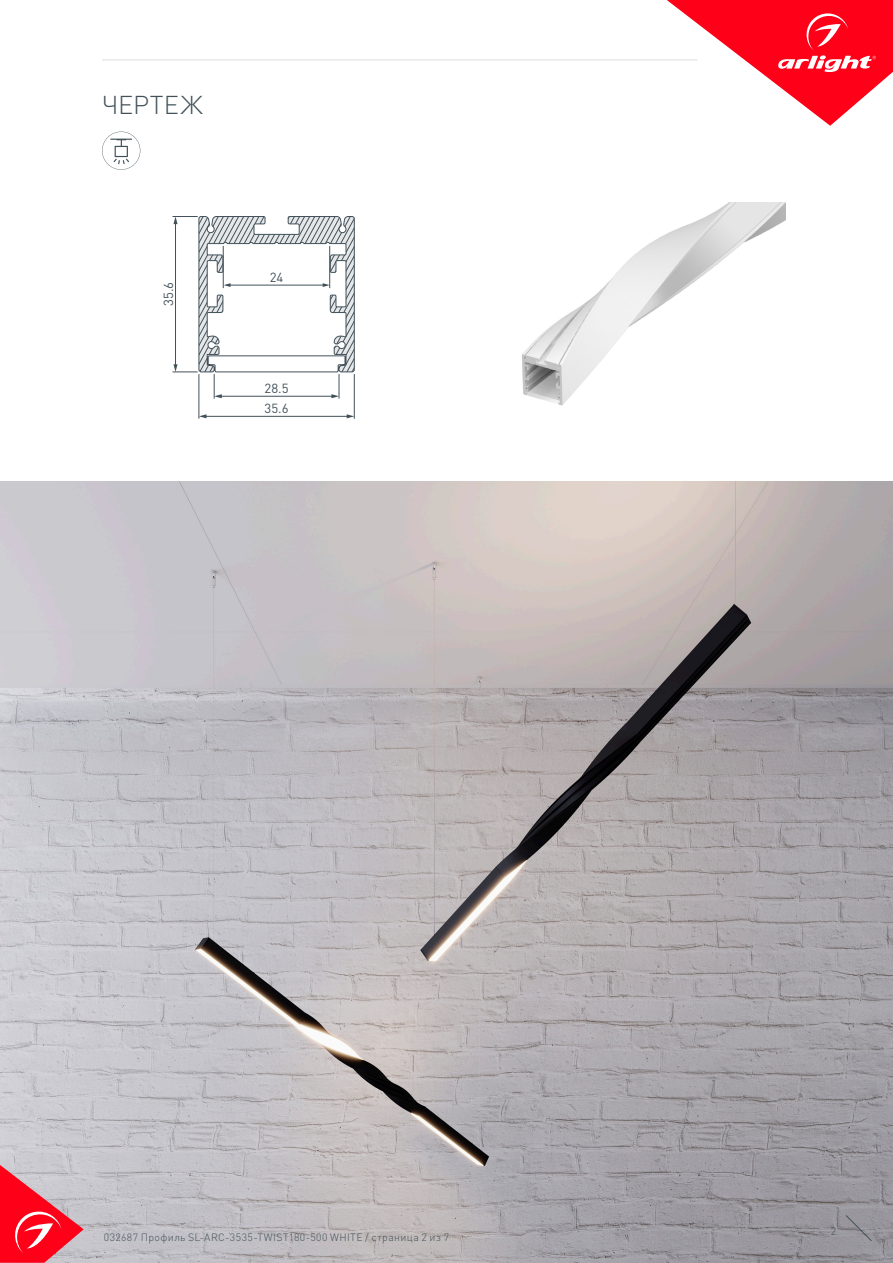
<style>
.page{position:relative;width:893px;height:1263px;background:#fff}
.page>*{position:absolute;margin:0;border:0;box-sizing:border-box;transform-origin:0 0}
.t1{font:300 25.5px "DIN Pro";letter-spacing:.01em;color:#425159}
.t2{font:13.05px "DIN Pro";color:#425159}
.t3{font:300 10.5px "DIN Pro";letter-spacing:.04em;color:#425159}
</style>
<div class="page">
<img style="left:0;top:481px;width:893px;height:782px">
<svg style="left:0;top:1165px;width:84px;height:98px;background:#e85c6c"></svg>
<svg style="left:845px;top:1215px;width:27px;height:26px"></svg>
<svg style="left:667px;top:0;width:226px;height:126px"></svg>
<hr style="left:102px;top:60px;width:595px;height:1px;background:#dcdddf">
<img style="left:522px;top:203px;width:263px;height:203px">
<hr style="left:354px;top:374px;width:1px;height:45px;background:#425159">
<hr style="left:199px;top:374px;width:1px;height:45px;background:#425159">
<hr style="left:205px;top:416px;width:143px;height:1px;background:#425159">
<svg style="left:347px;top:414px;width:7px;height:4px"></svg>
<svg style="left:199px;top:414px;width:7px;height:4px"></svg>
<svg style="left:173px;top:216px;width:182px;height:183px"></svg>
<hr style="left:329px;top:246px;width:1px;height:42px;background:#425159">
<hr style="left:223px;top:246px;width:1px;height:42px;background:#425159">
<svg style="left:102px;top:132px;width:38px;height:38px"></svg>
<p class="t1" style="left:102px;top:87px;width:102px">ЧЕРТЕЖ</p>
<p class="t2" style="left:160px;top:306px;width:26px;rotate:-90deg">35.6</p>
<p class="t2" style="left:270px;top:268px;width:15px">24</p>
<p class="t2" style="left:265px;top:380px;width:26px">28.5</p>
<p class="t2" style="left:265px;top:400px;width:26px">35.6</p>
<p class="t3" style="left:104px;top:1230px;width:347px">032687 Профиль SL-ARC-3535-TWIST180-500 WHITE / страница 2 из 7</p>
<p class="t3" style="left:831px;top:1224px;width:7px">2</p>
</div>
